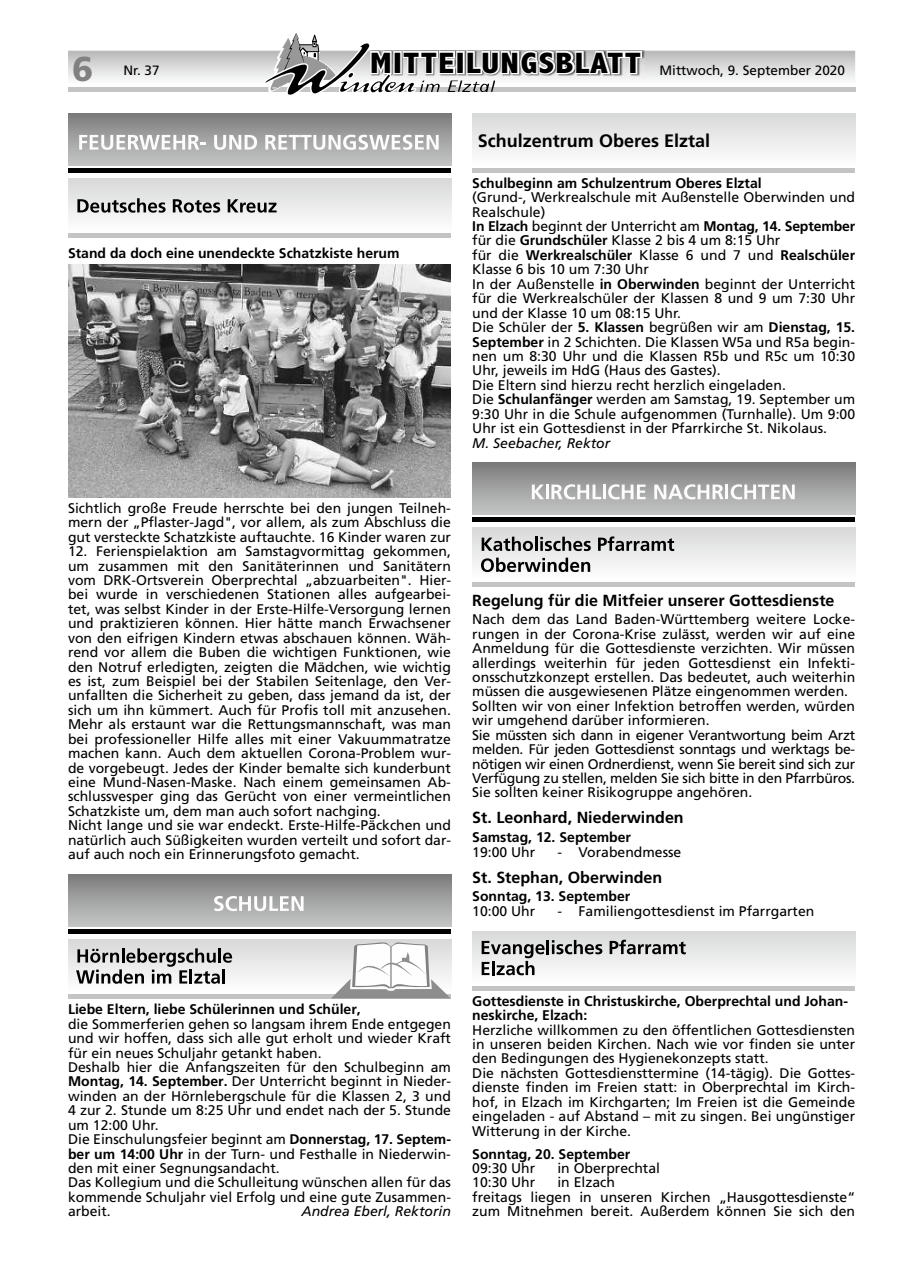
<style>
.page{position:relative;width:902px;height:1280px;background:#fff}
.page>*{position:absolute;margin:0;border:0;box-sizing:border-box;transform-origin:0 0}
.t1{font:900 34.5px "Frutiger";color:#818181}
.t2{font:700 18px "Frutiger";color:#000}
.t3{font:700 16.05px "Frutiger";color:#000}
.t4{font:13.95px/14.4px "Frutiger";color:#000}
.t5{font:700 13.95px/14.4px "Frutiger";color:#000}
.t6{font:italic 13.95px "Frutiger";color:#000}
.t7{font:13.5px "Frutiger";color:#000}
.s1{font-family:"Abadi";font-weight:800;font-stretch:condensed;font-size:29.7px}
.s2{font-weight:700}
</style>
<div class="page">
<svg style="left:68px;top:33px;width:787px;height:62px"></svg>
<div style="left:68px;top:113px;width:383px;height:52px;background:linear-gradient(to bottom,#7c7d7c,#c5c6c6)"></div>
<hr style="left:68px;top:168px;width:383px;height:4px;background:#000">
<svg style="left:79px;top:135px;width:127px;height:15px"></svg>
<svg style="left:214px;top:135px;width:43px;height:15px"></svg>
<svg style="left:265px;top:135px;width:173px;height:15px"></svg>
<div style="left:68px;top:179px;width:383px;height:52px;background:linear-gradient(to bottom,#d7d8d8,#fcfdfd)"></div>
<hr style="left:68px;top:234px;width:383px;height:4px;background:#c4c4c4">
<svg style="left:77px;top:198px;width:88px;height:15px"></svg>
<svg style="left:173px;top:199px;width:47px;height:14px"></svg>
<svg style="left:228px;top:199px;width:48px;height:14px"></svg>
<img style="left:68px;top:264px;width:383px;height:233px">
<div style="left:68px;top:874px;width:383px;height:53px;background:linear-gradient(to bottom,#7b7c7c,#c7c7c8)"></div>
<hr style="left:68px;top:929px;width:383px;height:4px;background:#000">
<svg style="left:214px;top:896px;width:89px;height:15px"></svg>
<div style="left:68px;top:939px;width:383px;height:53px;background:linear-gradient(to bottom,#d8d8d8,#fefefe)"></div>
<hr style="left:68px;top:994px;width:383px;height:4px;background:#c4c4c4">
<svg style="left:76px;top:948px;width:156px;height:36px"></svg>
<hr style="left:222px;top:969px;width:3px;height:14px;background:#000">
<svg style="left:331px;top:942px;width:120px;height:56px"></svg>
<div style="left:472px;top:113px;width:383px;height:52px;background:linear-gradient(to bottom,#d7d8d8,#fdfdfd)"></div>
<hr style="left:472px;top:168px;width:383px;height:4px;background:#c4c4c4">
<div style="left:472px;top:463px;width:383px;height:52px;background:linear-gradient(to bottom,#7d7d7d,#c6c7c7)"></div>
<hr style="left:472px;top:518px;width:383px;height:4px;background:#000">
<svg style="left:532px;top:485px;width:12px;height:14px"></svg>
<hr style="left:545px;top:485px;width:3px;height:14px;background:#fcfcfc">
<svg style="left:551px;top:484px;width:50px;height:15px"></svg>
<hr style="left:602px;top:485px;width:3px;height:14px;background:#fcfcfc">
<svg style="left:608px;top:484px;width:37px;height:15px"></svg>
<svg style="left:654px;top:484px;width:69px;height:15px"></svg>
<hr style="left:725px;top:485px;width:3px;height:14px;background:#fcfcfc">
<svg style="left:730px;top:484px;width:64px;height:15px"></svg>
<div style="left:472px;top:528px;width:383px;height:52px;background:linear-gradient(to bottom,#d8d8d8,#fdfefd)"></div>
<hr style="left:472px;top:583px;width:383px;height:4px;background:#c4c4c4">
<svg style="left:481px;top:537px;width:109px;height:14px;background:#878787"></svg>
<svg style="left:598px;top:536px;width:76px;height:15px"></svg>
<svg style="left:481px;top:558px;width:109px;height:14px"></svg>
<div style="left:472px;top:931px;width:383px;height:52px;background:linear-gradient(to bottom,#d8d9d9,#fdfdfd)"></div>
<hr style="left:472px;top:986px;width:383px;height:4px;background:#c4c4c4">
<hr style="left:546px;top:940px;width:3px;height:14px;background:#000">
<svg style="left:552px;top:940px;width:50px;height:14px"></svg>
<svg style="left:609px;top:940px;width:76px;height:14px"></svg>
<svg style="left:481px;top:941px;width:63px;height:34px"></svg>
<h1 class="t1" style="left:72px;top:48px;width:23px">6</h1>
<p class="t7" style="left:123px;top:62px;width:38px">Nr. 37</p>
<p class="t7" style="left:370px;top:62px;width:476px"><span class="s1">MITTEILUNGSBLATT</span> Mittwoch, 9. September 2020</p>
<p class="t5" style="left:68px;top:245px;width:333px">Stand da doch eine unendeckte Schatzkiste herum</p>
<p class="t4" style="left:68px;top:501px;width:384px;text-align:justify">Sichtlich große Freude herrschte bei den jungen Teilneh&shy;mern der „Pflaster-Jagd", vor allem, als zum Abschluss die gut versteckte Schatzkiste auftauchte. 16 Kinder waren zur</p>
<p class="t4" style="left:68px;top:544px;width:384px">12. Ferienspielaktion am Samstagvormittag gekommen, um zusammen mit den Sanitäterinnen und Sanitätern vom DRK-Ortsverein Oberprechtal „abzuarbeiten". Hier&shy;bei wurde in verschiedenen Stationen alles aufgearbei&shy;tet, was selbst Kinder in der Erste-Hilfe-Versorgung lernen und praktizieren können. Hier hätte manch Erwachsener von den eifrigen Kindern etwas abschauen können. Wäh&shy;rend vor allem die Buben die wichtigen Funktionen, wie den Notruf erledigten, zeigten die Mädchen, wie wichtig es ist, zum Beispiel bei der Stabilen Seitenlage, den Ver&shy;unfallten die Sicherheit zu geben, dass jemand da ist, der sich um ihn kümmert. Auch für Profis toll mit anzusehen.<br>Mehr als erstaunt war die Rettungsmannschaft, was man bei professioneller Hilfe alles mit einer Vakuummatratze machen kann. Auch dem aktuellen Corona-Problem wur&shy;de vorgebeugt. Jedes der Kinder bemalte sich kunderbunt eine Mund-Nasen-Maske. Nach einem gemeinsamen Ab&shy;schlussvesper ging das Gerücht von einer vermeintlichen Schatzkiste um, dem man auch sofort nachging.<br>Nicht lange und sie war endeckt. Erste-Hilfe-Päckchen und natürlich auch Süßigkeiten wurden verteilt und sofort dar&shy;auf auch noch ein Erinnerungsfoto gemacht.</p>
<p class="t2" style="left:478px;top:131px;width:234px">Schulzentrum Oberes Elztal</p>
<p class="t5" style="left:472px;top:176px;width:291px">Schulbeginn am Schulzentrum Oberes Elztal</p>
<p class="t4" style="left:472px;top:190px;width:384px">(Grund-, Werkrealschule mit Außenstelle Oberwinden und Realschule)<br><span class="s2">In Elzach</span> beginnt der Unterricht am <span class="s2">Montag, 14. September </span>für die <span class="s2">Grundschüler</span> Klasse 2 bis 4 um 8:15 Uhr<br>für die <span class="s2">Werkrealschüler</span> Klasse 6 und 7 und <span class="s2">Realschüler </span>Klasse 6 bis 10 um 7:30 Uhr<br>In der Außenstelle <span class="s2">in Oberwinden</span> beginnt der Unterricht für die Werkrealschüler der Klassen 8 und 9 um 7:30 Uhr und der Klasse 10 um 08:15 Uhr.<br>Die Schüler der <span class="s2">5. Klassen</span> begrüßen wir am <span class="s2">Dienstag, 15.<br>September</span> in 2 Schichten. Die Klassen W5a und R5a begin&shy;nen um 8:30 Uhr und die Klassen R5b und R5c um 10:30<br>Uhr, jeweils im HdG (Haus des Gastes).<br>Die Eltern sind hierzu recht herzlich eingeladen.<br>Die <span class="s2">Schulanfänger</span> werden am Samstag, 19. September um 9:30 Uhr in die Schule aufgenommen (Turnhalle). Um 9:00<br>Uhr ist ein Gottesdienst in der Pfarrkirche St. Nikolaus.</p>
<p class="t6" style="left:472px;top:434px;width:139px">M. Seebacher, Rektor</p>
<p class="t3" style="left:472px;top:591px;width:364px">Regelung für die Mitfeier unserer Gottesdienste</p>
<p class="t4" style="left:472px;top:612px;width:384px">Nach dem das Land Baden-Württemberg weitere Locke&shy;rungen in der Corona-Krise zulässt, werden wir auf eine Anmeldung für die Gottesdienste verzichten. Wir müssen allerdings weiterhin für jeden Gottesdienst ein Infekti&shy;onsschutzkonzept erstellen. Das bedeutet, auch weiterhin müssen die ausgewiesenen Plätze eingenommen werden.<br>Sollten wir von einer Infektion betroffen werden, würden wir umgehend darüber informieren.<br>Sie müssten sich dann in eigener Verantwortung beim Arzt melden. Für jeden Gottesdienst sonntags und werktags be&shy;nötigen wir einen Ordnerdienst, wenn Sie bereit sind sich zur Verfügung zu stellen, melden Sie sich bitte in den Pfarrbüros.<br>Sie sollten keiner Risikogruppe angehören.</p>
<p class="t3" style="left:472px;top:808px;width:213px">St. Leonhard, Niederwinden</p>
<p class="t5" style="left:472px;top:830px;width:160px">Samstag, 12. September</p>
<p class="t4" style="left:472px;top:844px;width:65px">19:00 Uhr</p>
<p class="t4" style="left:557px;top:844px;width:126px">- Vorabendmesse</p>
<p class="t3" style="left:472px;top:868px;width:191px">St. Stephan, Oberwinden</p>
<p class="t5" style="left:472px;top:889px;width:159px">Sonntag, 13. September</p>
<p class="t4" style="left:472px;top:903px;width:65px">10:00 Uhr</p>
<p class="t4" style="left:557px;top:903px;width:258px">- Familiengottesdienst im Pfarrgarten</p>
<p class="t5" style="left:68px;top:1002px;width:294px">Liebe Eltern, liebe Schülerinnen und Schüler,</p>
<p class="t4" style="left:68px;top:1016px;width:384px">die Sommerferien gehen so langsam ihrem Ende entgegen und wir hoffen, dass sich alle gut erholt und wieder Kraft für ein neues Schuljahr getankt haben.<br>Deshalb hier die Anfangszeiten für den Schulbeginn am <span class="s2">Montag, 14. September.</span> Der Unterricht beginnt in Nieder&shy;winden an der Hörnlebergschule für die Klassen 2, 3 und 4 zur 2. Stunde um 8:25 Uhr und endet nach der 5. Stunde um 12:00 Uhr.<br>Die Einschulungsfeier beginnt am <span class="s2">Donnerstag, 17. Septem&shy;ber um 14:00 Uhr</span> in der Turn- und Festhalle in Niederwin&shy;den mit einer Segnungsandacht.<br>Das Kollegium und die Schulleitung wünschen allen für das kommende Schuljahr viel Erfolg und eine gute Zusammen&shy;arbeit.</p>
<p class="t6" style="left:301px;top:1203px;width:151px">Andrea Eberl, Rektorin</p>
<p class="t5" style="left:472px;top:993px;width:377px">Gottesdienste in Christuskirche, Oberprechtal und Johan&shy;neskirche, Elzach:</p>
<p class="t4" style="left:472px;top:1022px;width:384px">Herzliche willkommen zu den öffentlichen Gottesdiensten in unseren beiden Kirchen. Nach wie vor finden sie unter den Bedingungen des Hygienekonzepts statt.<br>Die nächsten Gottesdiensttermine (14-tägig). Die Gottes&shy;dienste finden im Freien statt: in Oberprechtal im Kirch&shy;hof, in Elzach im Kirchgarten; Im Freien ist die Gemeinde eingeladen - auf Abstand – mit zu singen. Bei ungünstiger Witterung in der Kirche.</p>
<p class="t5" style="left:472px;top:1146px;width:159px">Sonntag, 20. September</p>
<p class="t4" style="left:472px;top:1161px;width:65px">09:30 Uhr</p>
<p class="t4" style="left:557px;top:1161px;width:104px">in Oberprechtal</p>
<p class="t4" style="left:472px;top:1175px;width:65px">10:30 Uhr</p>
<p class="t4" style="left:472px;top:1175px;width:384px;text-indent:85px">in Elzach<br>freitags liegen in unseren Kirchen „Hausgottesdienste“ zum Mitnehmen bereit. Außerdem können Sie sich den</p>
</div>
